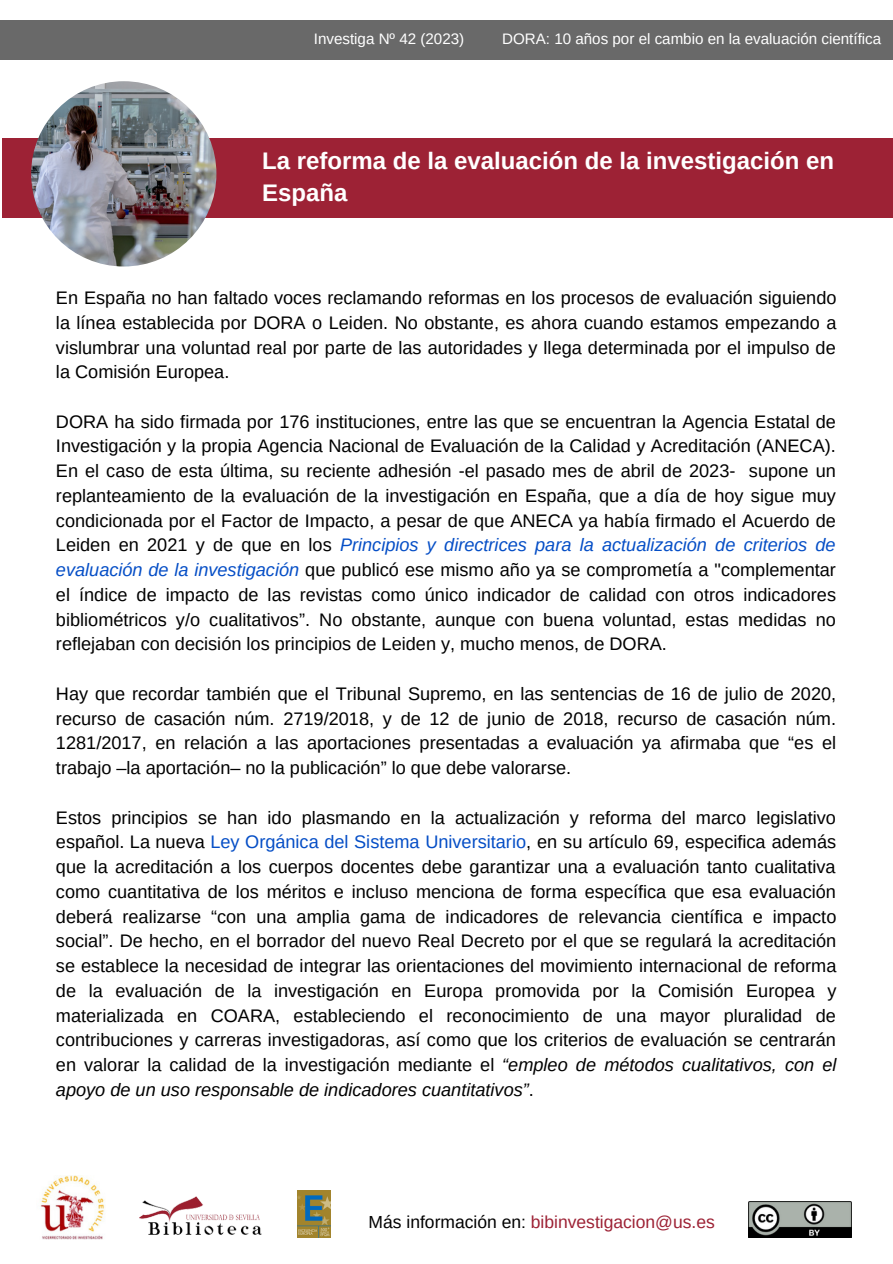
<style>
.page{position:relative;width:893px;height:1264px;background:#fff}
.page>*{position:absolute;margin:0;border:0;box-sizing:border-box;transform-origin:0 0}
.t1{font:700 24px/32.5px "Arimo";color:#fff}
.t2{font:18.15px/24.8px "Arimo";color:#000;text-align:justify}
.t3{font:17.55px "Arimo";color:#9d2235}
.t4{font:15.15px "Arimo";color:#fff}
.s1{font-style:italic;color:#054ec6}
.s2{color:#054ec6}
.s3{font-style:italic}
.s4{color:#000}
</style>
<div class="page">
<img style="left:748px;top:1201px;width:103px;height:36px">
<div style="left:0;top:21px;width:892px;height:39px;background:#696969"></div>
<img style="left:40px;top:1175px;width:65px;height:64px">
<img style="left:139px;top:1196px;width:123px;height:39px">
<img style="left:297px;top:1190px;width:33px;height:46px">
<div style="left:2px;top:138px;width:890px;height:79px;background:#9d2235"></div>
<img style="left:31px;top:81px;width:185px;height:185px;border-radius:50%">
<p class="t4" style="left:314px;top:31px;width:152px">Investiga Nº 42 (2023)</p>
<p class="t4" style="left:502px;top:31px;width:380px">DORA: 10 años por el cambio en la evaluación científica</p>
<p class="t1" style="left:262px;top:144px;width:573px">La reforma de la evaluación de la investigación en<br>España</p>
<p class="t2" style="left:56px;top:285px;width:782px">En España no han faltado voces reclamando reformas en los procesos de evaluación siguiendo la línea establecida por DORA o Leiden. No obstante, es ahora cuando estamos empezando a vislumbrar una voluntad real por parte de las autoridades y llega determinada por el impulso de la Comisión Europea.</p>
<p class="t2" style="left:56px;top:409px;width:781px">DORA ha sido firmada por 176 instituciones, entre las que se encuentran la Agencia Estatal de Investigación y la propia Agencia Nacional de Evaluación de la Calidad y Acreditación (ANECA).<br>En el caso de esta última, su reciente adhesión -el pasado mes de abril de 2023- supone un replanteamiento de la evaluación de la investigación en España, que a día de hoy sigue muy condicionada por el Factor de Impacto, a pesar de que ANECA ya había firmado el Acuerdo de Leiden en 2021 y de que en los <span class="s1">Principios y directrices para la actualización de criterios de evaluación de la investigación</span> que publicó ese mismo año ya se comprometía a "complementar el índice de impacto de las revistas como único indicador de calidad con otros indicadores bibliométricos y/o cualitativos”. No obstante, aunque con buena voluntad, estas medidas no reflejaban con decisión los principios de Leiden y, mucho menos, de DORA.</p>
<p class="t2" style="left:56px;top:681px;width:781px">Hay que recordar también que el Tribunal Supremo, en las sentencias de 16 de julio de 2020, recurso de casación núm. 2719/2018, y de 12 de junio de 2018, recurso de casación núm.<br>1281/2017, en relación a las aportaciones presentadas a evaluación ya afirmaba que “es el trabajo –la aportación– no la publicación” lo que debe valorarse.</p>
<p class="t2" style="left:56px;top:805px;width:782px">Estos principios se han ido plasmando en la actualización y reforma del marco legislativo español. La nueva <span class="s2">Ley Orgánica del Sistema Universitario</span>, en su artículo 69, especifica además que la acreditación a los cuerpos docentes debe garantizar una a evaluación tanto cualitativa como cuantitativa de los méritos e incluso menciona de forma específica que esa evaluación deberá realizarse “con una amplia gama de indicadores de relevancia científica e impacto social”. De hecho, en el borrador del nuevo Real Decreto por el que se regulará la acreditación se establece la necesidad de integrar las orientaciones del movimiento internacional de reforma de la evaluación de la investigación en Europa promovida por la Comisión Europea y materializada en COARA, estableciendo el reconocimiento de una mayor pluralidad de contribuciones y carreras investigadoras, así como que los criterios de evaluación se centrarán en valorar la calidad de la investigación mediante el <span class="s3">“empleo de métodos cualitativos, con el apoyo de un uso responsable de indicadores cuantitativos”</span>.</p>
<p class="t3" style="left:368px;top:1211px;width:348px"><span class="s4">Más información en:</span> bibinvestigacion@us.es</p>
</div>
